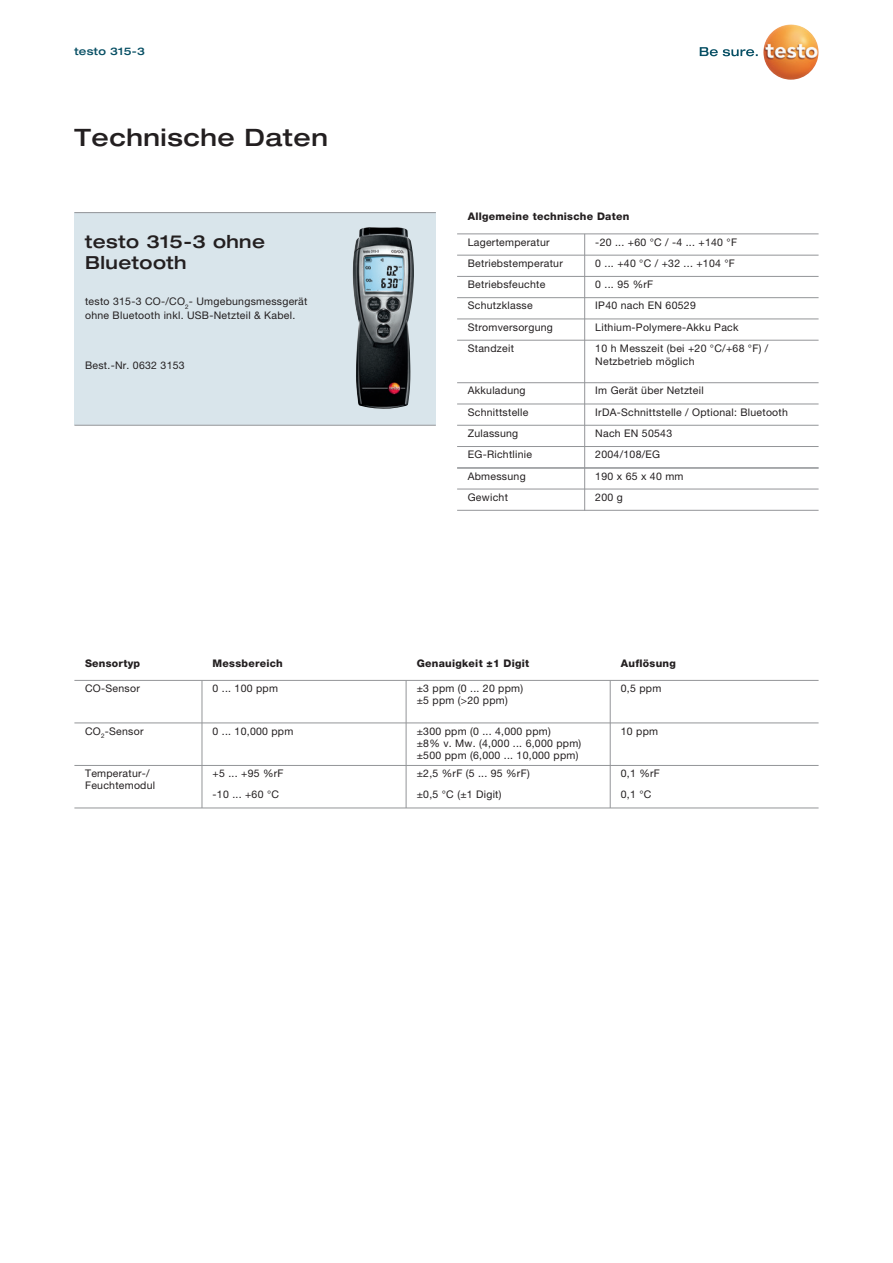
<style>
.page{position:relative;width:893px;height:1263px;background:#fff}
.page>*{position:absolute;margin:0;border:0;box-sizing:border-box;transform-origin:0 0}
.t1{font:500 expanded 24px "Helvetica Neue LTW1 G";letter-spacing:.025em;color:#231f20}
.t2{font:500 expanded 18px/21px "Helvetica Neue LTW1 G";letter-spacing:.025em;color:#231f20}
.t3{font:10.5px/12px "Helvetica Neue LTW1 G";letter-spacing:.025em;color:#231f20}
.t4{font:800 10.5px "Helvetica Neue LTW1 G";letter-spacing:.025em;color:#231f20}
.t5{font:500 expanded 10.5px "Helvetica Neue LTW1 G";letter-spacing:.025em;color:#074f64}
</style>
<div class="page">
<div style="left:74px;top:213px;width:362px;height:212px;background:#d9e5eb"></div>
<hr style="left:74px;top:212px;width:362px;height:1px;background:#939598">
<hr style="left:74px;top:425px;width:362px;height:1px;background:#939598">
<img style="left:353px;top:227px;width:61px;height:182px">
<svg style="left:700px;top:47px;width:58px;height:9px"></svg>
<img style="left:763px;top:24px;width:56px;height:56px;border-radius:28px">
<hr style="left:457px;top:510px;width:362px;height:1px;background:#939598">
<hr style="left:457px;top:233px;width:362px;height:1px;background:#939598">
<hr style="left:457px;top:255px;width:362px;height:1px;background:#939598">
<hr style="left:457px;top:276px;width:362px;height:1px;background:#939598">
<hr style="left:457px;top:297px;width:362px;height:1px;background:#939598">
<hr style="left:457px;top:382px;width:362px;height:1px;background:#939598">
<hr style="left:457px;top:404px;width:362px;height:1px;background:#939598">
<hr style="left:457px;top:425px;width:362px;height:1px;background:#939598">
<hr style="left:457px;top:446px;width:362px;height:1px;background:#939598">
<hr style="left:457px;top:467px;width:362px;height:1px;background:#939598">
<hr style="left:457px;top:319px;width:362px;height:1px;background:#939598">
<hr style="left:457px;top:340px;width:362px;height:1px;background:#939598">
<hr style="left:584px;top:234px;width:1px;height:277px;background:#939598">
<hr style="left:457px;top:468px;width:362px;height:1px;background:#939598">
<hr style="left:457px;top:489px;width:362px;height:1px;background:#939598">
<hr style="left:74px;top:680px;width:745px;height:1px;background:#939598">
<hr style="left:202px;top:680px;width:1px;height:43px;background:#939598">
<hr style="left:406px;top:680px;width:1px;height:43px;background:#939598">
<hr style="left:610px;top:680px;width:1px;height:43px;background:#939598">
<hr style="left:74px;top:722px;width:745px;height:1px;background:#939598">
<hr style="left:202px;top:723px;width:1px;height:42px;background:#939598">
<hr style="left:406px;top:723px;width:1px;height:42px;background:#939598">
<hr style="left:610px;top:723px;width:1px;height:42px;background:#939598">
<hr style="left:74px;top:765px;width:745px;height:1px;background:#939598">
<hr style="left:202px;top:765px;width:1px;height:43px;background:#939598">
<hr style="left:406px;top:765px;width:1px;height:43px;background:#939598">
<hr style="left:610px;top:765px;width:1px;height:43px;background:#939598">
<hr style="left:74px;top:807px;width:745px;height:1px;background:#939598">
<p class="t5" style="left:74px;top:44px;width:72px">testo 315-3</p>
<h1 class="t1" style="left:74px;top:122px;width:255px">Technische Daten</h1>
<h2 class="t2" style="left:85px;top:230px;width:182px">testo 315-3 ohne<br>Bluetooth</h2>
<p class="t3" style="left:85px;top:295px;width:224px;line-height:13.5px">testo 315-3 CO-/CO<sub>2</sub>- Umgebungsmessgerät ohne Bluetooth inkl. USB-Netzteil &amp; Kabel.</p>
<p class="t3" style="left:85px;top:359px;width:101px">Best.-Nr. 0632 3153</p>
<p class="t4" style="left:468px;top:210px;width:163px">Allgemeine technische Daten</p>
<p class="t3" style="left:468px;top:236px;width:83px">Lagertemperatur</p>
<p class="t3" style="left:595px;top:236px;width:143px">-20 ... +60 °C / -4 ... +140 °F</p>
<p class="t3" style="left:468px;top:257px;width:97px">Betriebstemperatur</p>
<p class="t3" style="left:595px;top:257px;width:141px">0 ... +40 °C / +32 ... +104 °F</p>
<p class="t3" style="left:468px;top:278px;width:79px">Betriebsfeuchte</p>
<p class="t3" style="left:595px;top:278px;width:59px">0 ... 95 %rF</p>
<p class="t3" style="left:468px;top:300px;width:66px">Schutzklasse</p>
<p class="t3" style="left:595px;top:300px;width:102px">IP40 nach EN 60529</p>
<p class="t3" style="left:468px;top:321px;width:87px">Stromversorgung</p>
<p class="t3" style="left:595px;top:321px;width:145px">Lithium-Polymere-Akku Pack</p>
<p class="t3" style="left:468px;top:342px;width:48px">Standzeit</p>
<p class="t3" style="left:595px;top:341px;width:175px;line-height:13.5px">10 h Messzeit (bei +20 °C/+68 °F) /<br>Netzbetrieb möglich</p>
<p class="t3" style="left:468px;top:385px;width:59px">Akkuladung</p>
<p class="t3" style="left:595px;top:385px;width:110px">Im Gerät über Netzteil</p>
<p class="t3" style="left:468px;top:406px;width:62px">Schnittstelle</p>
<p class="t3" style="left:595px;top:406px;width:194px">IrDA-Schnittstelle / Optional: Bluetooth</p>
<p class="t3" style="left:468px;top:427px;width:52px">Zulassung</p>
<p class="t3" style="left:595px;top:427px;width:78px">Nach EN 50543</p>
<p class="t3" style="left:468px;top:448px;width:66px">EG-Richtlinie</p>
<p class="t3" style="left:595px;top:448px;width:66px">2004/108/EG</p>
<p class="t3" style="left:468px;top:470px;width:59px">Abmessung</p>
<p class="t3" style="left:595px;top:470px;width:90px">190 x 65 x 40 mm</p>
<p class="t3" style="left:468px;top:491px;width:42px">Gewicht</p>
<p class="t3" style="left:595px;top:491px;width:29px">200 g</p>
<p class="t4" style="left:85px;top:657px;width:57px">Sensortyp</p>
<p class="t4" style="left:213px;top:657px;width:72px">Messbereich</p>
<p class="t4" style="left:417px;top:657px;width:114px">Genauigkeit ±1 Digit</p>
<p class="t4" style="left:621px;top:657px;width:56px">Auflösung</p>
<p class="t3" style="left:85px;top:682px;width:56px">CO-Sensor</p>
<p class="t3" style="left:213px;top:682px;width:67px">0 ... 100 ppm</p>
<p class="t3" style="left:417px;top:682px;width:108px">±3 ppm (0 ... 20 ppm) ±5 ppm (&gt;20 ppm)</p>
<p class="t3" style="left:621px;top:682px;width:42px">0,5 ppm</p>
<p class="t3" style="left:85px;top:725px;width:60px">CO<sub>2</sub>-Sensor</p>
<p class="t3" style="left:213px;top:725px;width:82px">0 ... 10,000 ppm</p>
<p class="t3" style="left:417px;top:725px;width:166px">±300 ppm (0 ... 4,000 ppm)<br>±8% v. Mw. (4,000 ... 6,000 ppm) ±500 ppm (6,000 ... 10,000 ppm)</p>
<p class="t3" style="left:621px;top:725px;width:39px">10 ppm</p>
<p class="t3" style="left:85px;top:767px;width:72px">Temperatur-/<br>Feuchtemodul</p>
<p class="t3" style="left:213px;top:767px;width:73px">+5 ... +95 %rF</p>
<p class="t3" style="left:417px;top:767px;width:115px">±2,5 %rF (5 ... 95 %rF)</p>
<p class="t3" style="left:621px;top:767px;width:41px">0,1 %rF</p>
<p class="t3" style="left:213px;top:789px;width:68px">-10 ... +60 °C</p>
<p class="t3" style="left:417px;top:789px;width:86px">±0,5 °C (±1 Digit)</p>
<p class="t3" style="left:621px;top:789px;width:32px">0,1 °C</p>
</div>
